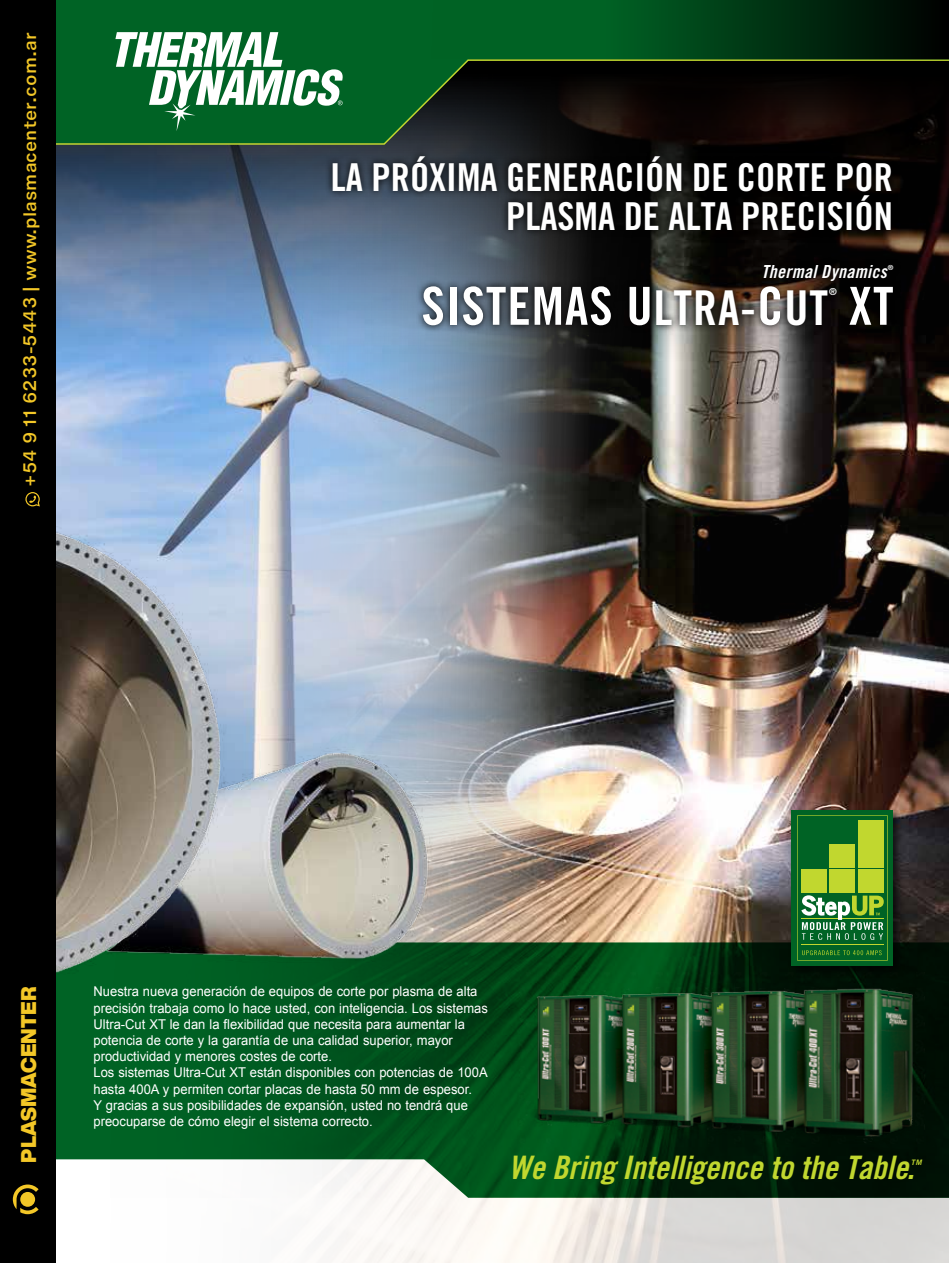
<style>
.page{position:relative;width:949px;height:1263px;background:#fff}
.page>*{position:absolute;margin:0;border:0;box-sizing:border-box;transform-origin:0 0}
.t1{font:52.5px "Trade Gothic Bold Cond Twenty";letter-spacing:.02em;color:#fff}
.t2{font:38.4px/38.4px "Trade Gothic Bold Cond Twenty";color:#fff;text-align:right}
.t3{font:32.4px "Trade Gothic Bold Cond Twenty Obl";color:#c1d72f}
.t4{font:900 21px "Helvetica Now Display";color:#f3c727}
.t5{font:18px "Trade Gothic Bold Cond Twenty Obl";letter-spacing:.02em;color:#fff}
.t6{font:500 16.5px "Helvetica Now Micro";color:#f3c727}
.t7{font:13.5px/16.2px "Arial";color:#fff;scale:.96 1}
.t8{font:9.6px "Trade Gothic Bold Cond Twenty";color:#fff}
.t9{font:italic 7.5px "Trade Gothic Bold Two";color:#c1d72f}
.t10{font:7.05px "Trade Gothic Bold Cond Twenty";color:#fff}
.s1{font-size:48px}
.s2{font-size:34.2px}
</style>
<div class="page">
<img style="left:439px;top:432px;width:509px;height:510px">
<svg style="left:55px;top:1198px;width:893px;height:65px"></svg>
<img style="left:55px;top:432px;width:532px;height:500px">
<img style="left:55px;top:145px;width:893px;height:287px">
<svg style="left:415px;top:257px;width:485px;height:76px;background:#2a2b2c"></svg>
<svg style="left:325px;top:149px;width:574px;height:89px;background:#181b1f"></svg>
<svg style="left:55px;top:942px;width:893px;height:256px;background:#1c5b32"></svg>
<img style="left:231px;top:738px;width:208px;height:237px">
<img style="left:55px;top:500px;width:176px;height:530px">
<div style="left:787px;top:806px;width:118px;height:172px;background:#000;opacity:.75"></div>
<div style="left:791px;top:810px;width:101px;height:155px;background:#006325"></div>
<svg style="left:797px;top:815px;width:90px;height:145px"></svg>
<div style="left:55px;top:0;width:375px;height:59px;background:#006325"></div>
<svg style="left:55px;top:59px;width:893px;height:86px;background:#0d2310"></svg>
<svg style="left:115px;top:32px;width:227px;height:99px"></svg>
<svg style="left:430px;top:0;width:518px;height:59px;background:#004218"></svg>
<img style="left:517px;top:972px;width:407px;height:172px">
<div style="left:0;top:0;width:55px;height:1263px;background:#000"></div>
<svg style="left:25px;top:492px;width:15px;height:14px"></svg>
<svg style="left:13px;top:1184px;width:26px;height:30px"></svg>
<p class="t6" style="left:18px;top:487px;width:455px;rotate:-90deg">+54 9 11 6233-5443 | www.plasmacenter.com.ar</p>
<h2 class="t2" style="left:331px;top:158px;width:563px">LA PRÓXIMA GENERACIÓN DE CORTE POR<br>PLASMA DE ALTA PRECISIÓN</h2>
<h3 class="t5" style="left:761px;top:261px;width:127px">Thermal Dynamics</h3>
<p class="t10" style="left:887px;top:263px;width:7px">®</p>
<h1 class="t1" style="left:421px;top:274px;width:473px">SISTEMAS U<span class="s1">LTRA-</span>C<span class="s1">UT</span> XT</h1>
<p class="t8" style="left:829px;top:286px;width:9px">®</p>
<h3 class="t4" style="left:14px;top:1162px;width:177px;rotate:-90deg">PLASMACENTER</h3>
<p class="t7" style="left:93px;top:984px;width:412px">Nuestra nueva generación de equipos de corte por plasma de alta precisión trabaja como lo hace usted, con inteligencia. Los sistemas Ultra-Cut XT le dan la flexibilidad que necesita para aumentar la potencia de corte y la garantía de una calidad superior, mayor productividad y menores costes de corte.<br>Los sistemas Ultra-Cut XT están disponibles con potencias de 100A hasta 400A y permiten cortar placas de hasta 50 mm de espesor.<br>Y gracias a sus posibilidades de expansión, usted no tendrá que preocuparse de cómo elegir el sistema correcto.</p>
<h3 class="t3" style="left:509px;top:1147px;width:407px">We Bring Intelligence to the Table<span class="s2">.</span></h3>
<p class="t9" style="left:910px;top:1158px;width:12px">TM</p>
</div>
